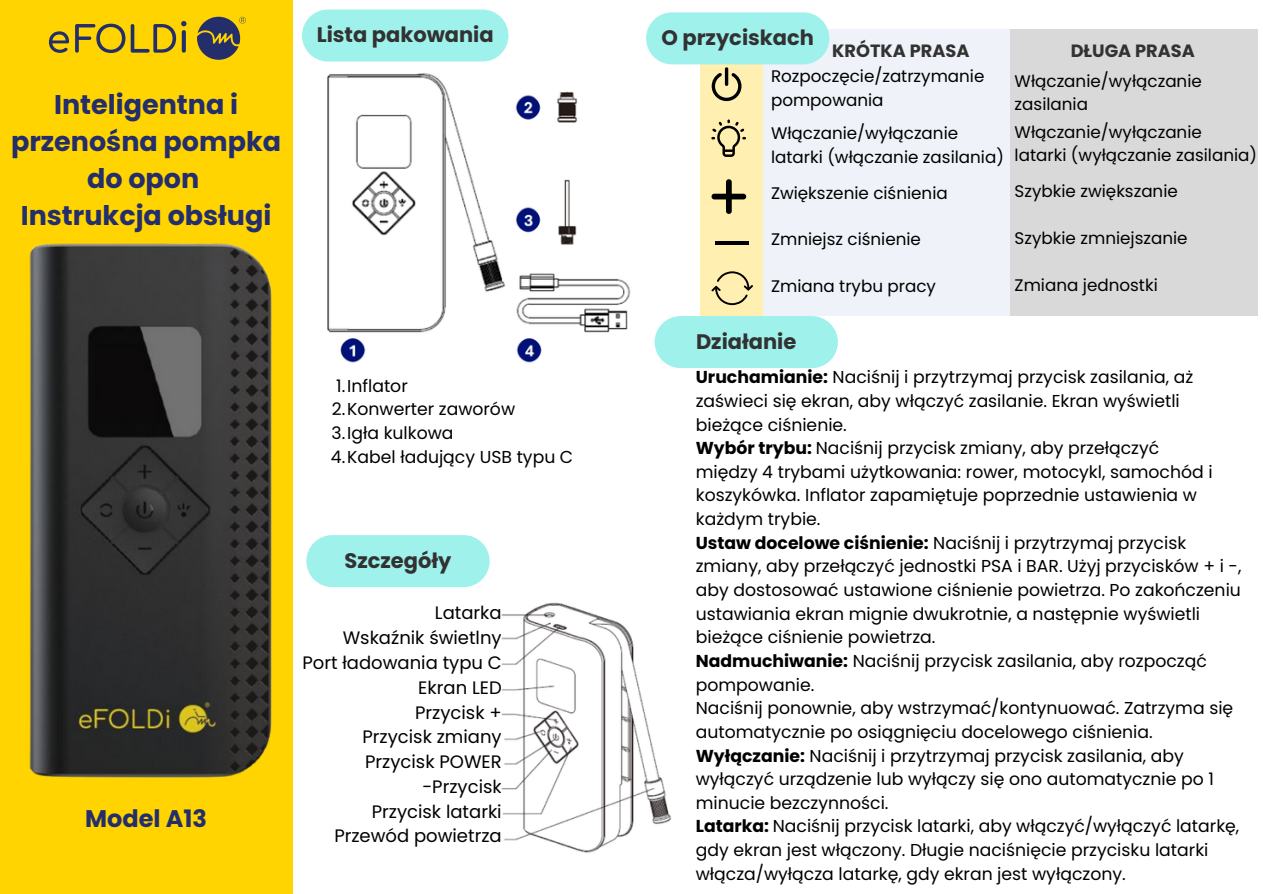
<style>
.page{position:relative;width:1263px;height:894px;background:#fff}
.page>*{position:absolute;margin:0;border:0;box-sizing:border-box;transform-origin:0 0}
.t1{font:700 27px/37.2px "Poppins";color:#232e6b;text-align:center}
.t2{font:700 24px "Poppins";color:#232e6b}
.t3{font:700 21px "Poppins";color:#323232}
.t4{font:18px "Poppins";color:#000}
.t5{font:700 17.7px "Poppins";color:#323232}
.t6{font:17.25px/23.7px "Poppins";color:#000}
.t7{font:16.8px/23.2px "Poppins";color:#000}
.s1{font-weight:700}
</style>
<div class="page">
<div style="left:0;top:0;width:292px;height:892px;background:#ffd400"></div>
<img style="left:29px;top:243px;width:243px;height:535px">
<svg style="left:75px;top:24px;width:50px;height:29px"></svg>
<svg style="left:131px;top:21px;width:55px;height:32px"></svg>
<svg style="left:49px;top:31px;width:20px;height:22px"></svg>
<svg style="left:197px;top:17px;width:49px;height:43px"></svg>
<div style="left:306px;top:535px;width:184px;height:52px;background:#9ff1eb;border-radius:26px"></div>
<img style="left:311px;top:54px;width:361px;height:309px">
<div style="left:544px;top:54px;width:129px;height:195px;background:#fff"></div>
<div style="left:544px;top:341px;width:129px;height:48px;background:#fff"></div>
<div style="left:367px;top:341px;width:129px;height:17px;background:#fff"></div>
<img style="left:557px;top:91px;width:21px;height:32px">
<img style="left:558px;top:179px;width:19px;height:66px">
<div style="left:302px;top:10px;width:206px;height:51px;background:#9ff1eb;border-radius:26px"></div>
<img style="left:502px;top:602px;width:170px;height:251px">
<div style="left:655px;top:316px;width:183px;height:52px;background:#9ff1eb;border-radius:26px"></div>
<div style="left:1010px;top:30px;width:248px;height:286px;background:#d9d9d9"></div>
<div style="left:700px;top:59px;width:71px;height:257px;background:#ffefb0"></div>
<div style="left:763px;top:30px;width:247px;height:286px;background:#eff2f8"></div>
<svg style="left:712px;top:67px;width:29px;height:34px"></svg>
<svg style="left:711px;top:119px;width:35px;height:38px"></svg>
<svg style="left:711px;top:271px;width:42px;height:34px"></svg>
<svg style="left:711px;top:179px;width:35px;height:35px"></svg>
<hr style="left:715px;top:241px;width:33px;height:4px;background:#000">
<div style="left:646px;top:12px;width:183px;height:52px;background:#9ff1eb;border-radius:26px"></div>
<p class="t1" style="left:11px;top:86px;width:272px">Inteligentna i przenośna pompka do opon<br>Instrukcja obsługi</p>
<h1 class="t3" style="left:317px;top:20px;width:178px">Lista pakowania</h1>
<p class="t2" style="left:85px;top:801px;width:123px">Model A13</p>
<h4 class="t6" style="left:336px;top:374px;width:73px">1.Inflator</h4>
<p class="t6" style="left:332px;top:397px;width:185px">2.Konwerter zaworów</p>
<p class="t6" style="left:332px;top:421px;width:123px">3.Igła kulkowa</p>
<p class="t6" style="left:331px;top:444px;width:244px">4.Kabel ładujący USB typu C</p>
<p class="t3" style="left:344px;top:545px;width:108px">Szczegóły</p>
<p class="t4" style="left:435px;top:600px;width:68px">Latarka</p>
<h2 class="t4" style="left:343px;top:625px;width:160px">Wskaźnik świetlny</h2>
<p class="t4" style="left:302px;top:650px;width:201px">Port ładowania typu C</p>
<h3 class="t4" style="left:418px;top:674px;width:85px">Ekran LED</h3>
<h4 class="t4" style="left:415px;top:699px;width:88px">Przycisk +</h4>
<p class="t4" style="left:362px;top:724px;width:141px">Przycisk zmiany</p>
<p class="t4" style="left:365px;top:749px;width:138px">Przycisk POWER</p>
<p class="t4" style="left:422px;top:773px;width:81px">-Przycisk</p>
<p class="t4" style="left:372px;top:798px;width:132px">Przycisk latarki</p>
<p class="t4" style="left:334px;top:823px;width:169px">Przewód powietrza</p>
<p class="t3" style="left:661px;top:23px;width:154px">O przyciskach</p>
<p class="t5" style="left:832px;top:38px;width:139px">KRÓTKA PRASA</p>
<p class="t5" style="left:1071px;top:38px;width:126px">DŁUGA PRASA</p>
<p class="t7" style="left:1015px;top:69px;width:189px">Włączanie/wyłączanie zasilania</p>
<p class="t7" style="left:1015px;top:120px;width:244px">Włączanie/wyłączanie latarki (wyłączanie zasilania)</p>
<h3 class="t7" style="left:1015px;top:180px;width:165px">Szybkie zwiększanie</h3>
<p class="t7" style="left:1015px;top:226px;width:174px">Szybkie zmniejszanie</p>
<p class="t7" style="left:1015px;top:273px;width:145px">Zmiana jednostki</p>
<p class="t7" style="left:771px;top:65px;width:215px">Rozpoczęcie/zatrzymanie pompowania</p>
<p class="t7" style="left:771px;top:122px;width:234px">Włączanie/wyłączanie latarki (włączanie zasilania)</p>
<p class="t7" style="left:771px;top:181px;width:178px">Zwiększenie ciśnienia</p>
<p class="t7" style="left:771px;top:228px;width:151px">Zmniejsz ciśnienie</p>
<p class="t7" style="left:771px;top:274px;width:166px">Zmiana trybu pracy</p>
<p class="t3" style="left:696px;top:326px;width:102px">Działanie</p>
<p class="t6" style="left:696px;top:365px;width:499px"><span class="s1">Uruchamianie:</span> Naciśnij i przytrzymaj przycisk zasilania, aż zaświeci się ekran, aby włączyć zasilanie. Ekran wyświetli bieżące ciśnienie.</p>
<p class="t6" style="left:696px;top:436px;width:465px"><span class="s1">Wybór trybu:</span> Naciśnij przycisk zmiany, aby przełączyć</p>
<p class="t6" style="left:696px;top:460px;width:518px">między 4 trybami użytkowania: rower, motocykl, samochód i koszykówka. Inflator zapamiętuje poprzednie ustawienia w każdym trybie.</p>
<p class="t6" style="left:696px;top:530px;width:547px"><span class="s1">Ustaw docelowe ciśnienie:</span> Naciśnij i przytrzymaj przycisk zmiany, aby przełączyć jednostki PSA i BAR. Użyj przycisków + i -, aby dostosować ustawione ciśnienie powietrza. Po zakończeniu ustawiania ekran mignie dwukrotnie, a następnie wyświetli bieżące ciśnienie powietrza.</p>
<p class="t6" style="left:696px;top:649px;width:513px"><span class="s1">Nadmuchiwanie:</span> Naciśnij przycisk zasilania, aby rozpocząć pompowanie.</p>
<p class="t6" style="left:696px;top:696px;width:539px">Naciśnij ponownie, aby wstrzymać/kontynuować. Zatrzyma się automatycznie po osiągnięciu docelowego ciśnienia.</p>
<p class="t6" style="left:696px;top:743px;width:520px"><span class="s1">Wyłączanie:</span> Naciśnij i przytrzymaj przycisk zasilania, aby wyłączyć urządzenie lub wyłączy się ono automatycznie po 1 minucie bezczynności.</p>
<h3 class="t6" style="left:696px;top:814px;width:545px"><span class="s1">Latarka:</span> Naciśnij przycisk latarki, aby włączyć/wyłączyć latarkę, gdy ekran jest włączony. Długie naciśnięcie przycisku latarki włącza/wyłącza latarkę, gdy ekran jest wyłączony.</h3>
</div>
